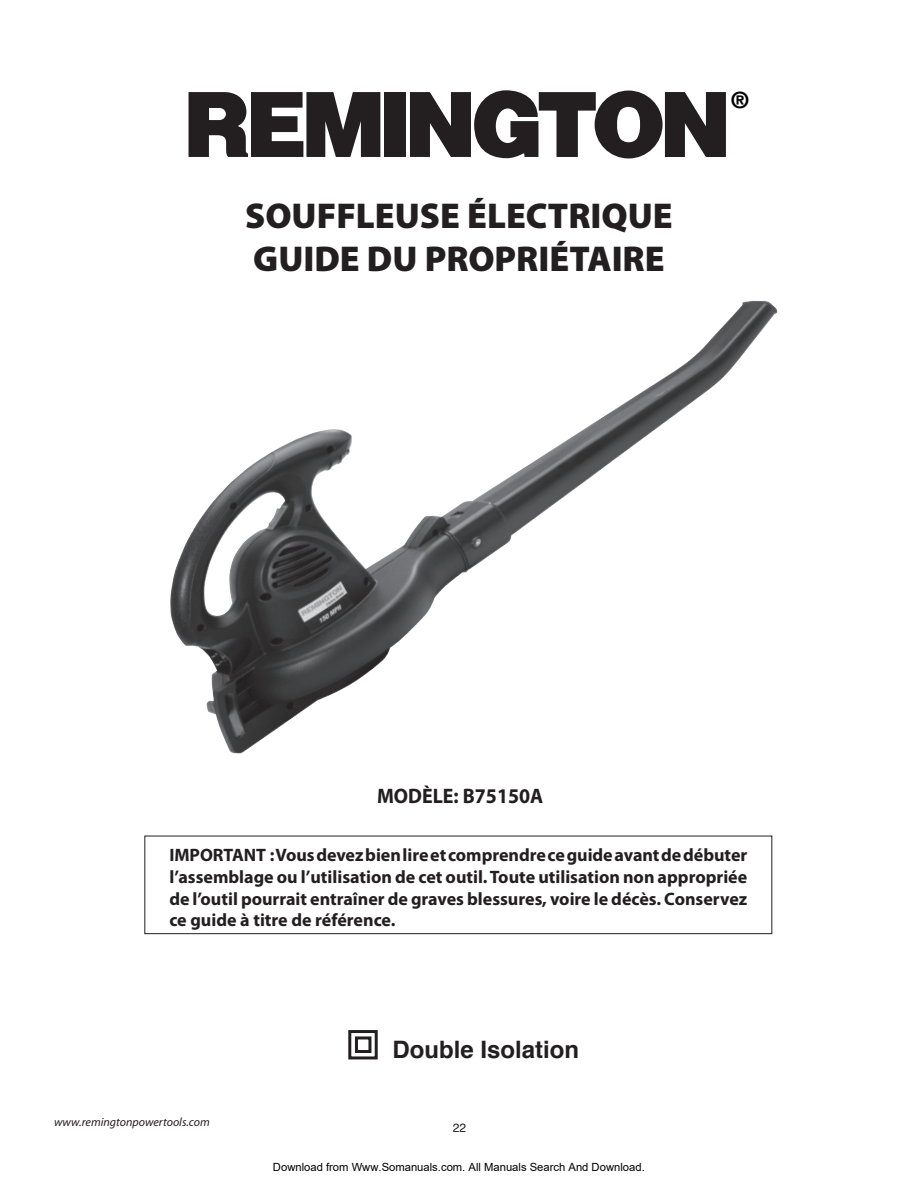
<style>
.page{position:relative;width:918px;height:1188px;background:#fff}
.page>*{position:absolute;margin:0;border:0;box-sizing:border-box;transform-origin:0 0}
.t1{font:900 36px/43.2px "Myriad Pro";color:#231f20}
.t2{font:700 24px "Helvetica";color:#231f20}
.t3{font:700 22.35px "Helvetica";color:#000}
.t4{font:700 21px "Myriad Pro";color:#231f20;scale:.95 1}
.t5{font:700 18px/21.6px "Myriad Pro";color:#231f20;text-align:justify}
.t6{font:italic 12px "Myriad Pro";color:#231f20}
.t7{font:12px "Helvetica";color:#231f20}
.t8{font:11.25px "Arial";color:#000}
</style>
<div class="page">
<img style="left:170px;top:301px;width:608px;height:453px">
<div style="left:385px;top:92px;width:21px;height:65px;background:#231f20"></div>
<svg style="left:410px;top:90px;width:316px;height:68px"></svg>
<svg style="left:189px;top:92px;width:191px;height:65px"></svg>
<div style="left:144px;top:836px;width:628px;height:98px;border:1px solid #231f20"></div>
<div style="left:348px;top:1030px;width:30px;height:29px;border:3px solid #231f20"></div>
<div style="left:355px;top:1036px;width:16px;height:17px;border:3px solid #231f20"></div>
<h1 class="t1" style="left:245px;top:197px;width:429px">SOUFFLEUSE ÉLECTRIQUE<br>GUIDE DU PROPRIÉTAIRE</h1>
<p class="t3" style="left:732px;top:92px;width:18px">®</p>
<p class="t4" style="left:377px;top:788px;width:177px">MODÈLE: B75150A</p>
<p class="t5" style="left:169px;top:846px;width:579px">IMPORTANT : Vous devez bien lire et comprendre ce guide avant de débuter l’assemblage ou l’utilisation de cet outil. Toute utilisation non appropriée de l’outil pourrait entraîner de graves blessures, voire le décès. Conservez ce guide à titre de référence.</p>
<p class="t6" style="left:54px;top:1118px;width:157px">www.remingtonpowertools.com</p>
<h2 class="t2" style="left:392px;top:1040px;width:188px">Double Isolation</h2>
<p class="t7" style="left:453px;top:1122px;width:15px">22</p>
<p class="t8" style="left:273px;top:1160px;width:373px">Download from Www.Somanuals.com. All Manuals Search And Download.</p>
</div>
